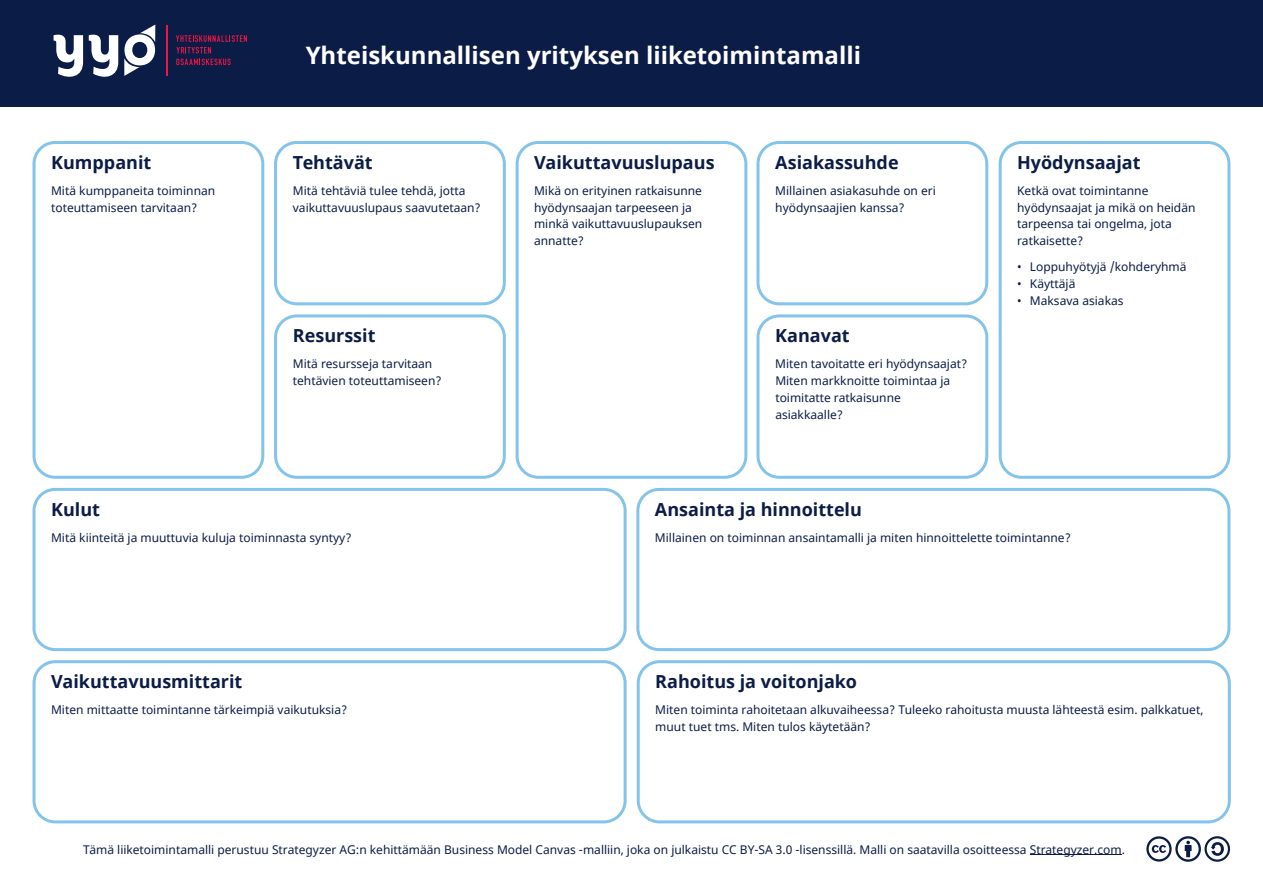
<style>
.page{position:relative;width:1263px;height:893px;background:#fff}
.page>*{position:absolute;margin:0;border:0;box-sizing:border-box;transform-origin:0 0}
.t1{font:700 24px "Noto Sans";color:#fff}
.t2{font:700 18px "Noto Sans";color:#0b1c46}
.t3{font:12px/16.8px "Noto Sans";color:#0b1c46}
</style>
<div class="page">
<div style="left:0;top:0;width:1263px;height:106px;background:#0b1c46"></div>
<svg style="left:124px;top:25px;width:31px;height:51px"></svg>
<svg style="left:54px;top:34px;width:29px;height:43px"></svg>
<svg style="left:89px;top:34px;width:29px;height:43px"></svg>
<svg style="left:176px;top:35px;width:71px;height:30px"></svg>
<hr style="left:166px;top:25px;width:1px;height:51px;background:#ed1747">
<div style="left:33px;top:141px;width:231px;height:338px;border:3px solid #84c4eb;border-radius:21px"></div>
<div style="left:274px;top:141px;width:232px;height:164px;border:3px solid #84c4eb;border-radius:21px"></div>
<div style="left:274px;top:314px;width:232px;height:165px;border:3px solid #84c4eb;border-radius:21px"></div>
<div style="left:516px;top:141px;width:231px;height:338px;border:3px solid #84c4eb;border-radius:21px"></div>
<div style="left:756px;top:141px;width:232px;height:164px;border:3px solid #84c4eb;border-radius:21px"></div>
<div style="left:756px;top:314px;width:232px;height:165px;border:3px solid #84c4eb;border-radius:21px"></div>
<div style="left:999px;top:141px;width:231px;height:338px;border:3px solid #84c4eb;border-radius:21px"></div>
<div style="left:33px;top:488px;width:594px;height:163px;border:3px solid #84c4eb;border-radius:21px"></div>
<div style="left:636px;top:488px;width:594px;height:163px;border:3px solid #84c4eb;border-radius:21px"></div>
<hr style="left:1030px;top:854px;width:92px;height:1px;background:#0b1c46">
<div style="left:33px;top:660px;width:594px;height:163px;border:3px solid #84c4eb;border-radius:21px"></div>
<div style="left:637px;top:660px;width:594px;height:163px;border:3px solid #84c4eb;border-radius:21px"></div>
<svg style="left:1146px;top:836px;width:84px;height:26px"></svg>
<h2 class="t2" style="left:51px;top:150px;width:102px">Kumppanit</h2>
<p class="t3" style="left:51px;top:182px;width:166px">Mitä kumppaneita toiminnan toteuttamiseen tarvitaan?</p>
<h1 class="t1" style="left:306px;top:38px;width:557px">Yhteiskunnallisen yrityksen liiketoimintamalli</h1>
<h2 class="t2" style="left:293px;top:150px;width:81px">Tehtävät</h2>
<p class="t3" style="left:293px;top:182px;width:189px">Mitä tehtäviä tulee tehdä, jotta vaikuttavuuslupaus saavutetaan?</p>
<h2 class="t2" style="left:293px;top:323px;width:84px">Resurssit</h2>
<p class="t3" style="left:293px;top:355px;width:150px">Mitä resursseja tarvitaan tehtävien toteuttamiseen?</p>
<h2 class="t2" style="left:534px;top:150px;width:182px">Vaikuttavuuslupaus</h2>
<p class="t3" style="left:534px;top:182px;width:170px">Mikä on erityinen ratkaisunne hyödynsaajan tarpeeseen ja minkä vaikuttavuuslupauksen annatte?</p>
<h2 class="t2" style="left:775px;top:150px;width:125px">Asiakassuhde</h2>
<p class="t3" style="left:775px;top:182px;width:162px">Millainen asiakasuhde on eri hyödynsaajien kanssa?</p>
<h2 class="t2" style="left:775px;top:323px;width:76px">Kanavat</h2>
<p class="t3" style="left:775px;top:355px;width:193px">Miten tavoitatte eri hyödynsaajat?<br>Miten markknoitte toimintaa ja toimitatte ratkaisunne asiakkaalle?</p>
<h2 class="t2" style="left:1017px;top:150px;width:125px">Hyödynsaajat</h2>
<p class="t3" style="left:1017px;top:182px;width:180px">Ketkä ovat toimintanne hyödynsaajat ja mikä on heidän tarpeensa tai ongelma, jota ratkaisette?</p>
<p class="t3" style="left:1017px;top:258px;width:171px">• Loppuhyötyjä /kohderyhmä</p>
<p class="t3" style="left:1017px;top:275px;width:60px">• Käyttäjä</p>
<p class="t3" style="left:1017px;top:292px;width:108px">• Maksava asiakas</p>
<h2 class="t2" style="left:51px;top:497px;width:50px">Kulut</h2>
<p class="t3" style="left:51px;top:529px;width:302px">Mitä kiinteitä ja muuttuvia kuluja toiminnasta syntyy?</p>
<h2 class="t2" style="left:51px;top:669px;width:193px">Vaikuttavuusmittarit</h2>
<p class="t3" style="left:51px;top:701px;width:298px">Miten mittaatte toimintanne tärkeimpiä vaikutuksia?</p>
<h2 class="t2" style="left:655px;top:497px;width:208px">Ansainta ja hinnoittelu</h2>
<p class="t3" style="left:655px;top:529px;width:417px">Millainen on toiminnan ansaintamalli ja miten hinnoittelette toimintanne?</p>
<h2 class="t2" style="left:655px;top:669px;width:203px">Rahoitus ja voitonjako</h2>
<p class="t3" style="left:655px;top:701px;width:549px">Miten toiminta rahoitetaan alkuvaiheessa? Tuleeko rahoitusta muusta lähteestä esim. palkkatuet, muut tuet tms. Miten tulos käytetään?</p>
<p class="t3" style="left:83px;top:840px;width:1043px">Tämä liiketoimintamalli perustuu Strategyzer AG:n kehittämään Business Model Canvas -malliin, joka on julkaistu CC BY-SA 3.0 -lisenssillä. Malli on saatavilla osoitteessa Strategyzer.com.</p>
</div>
